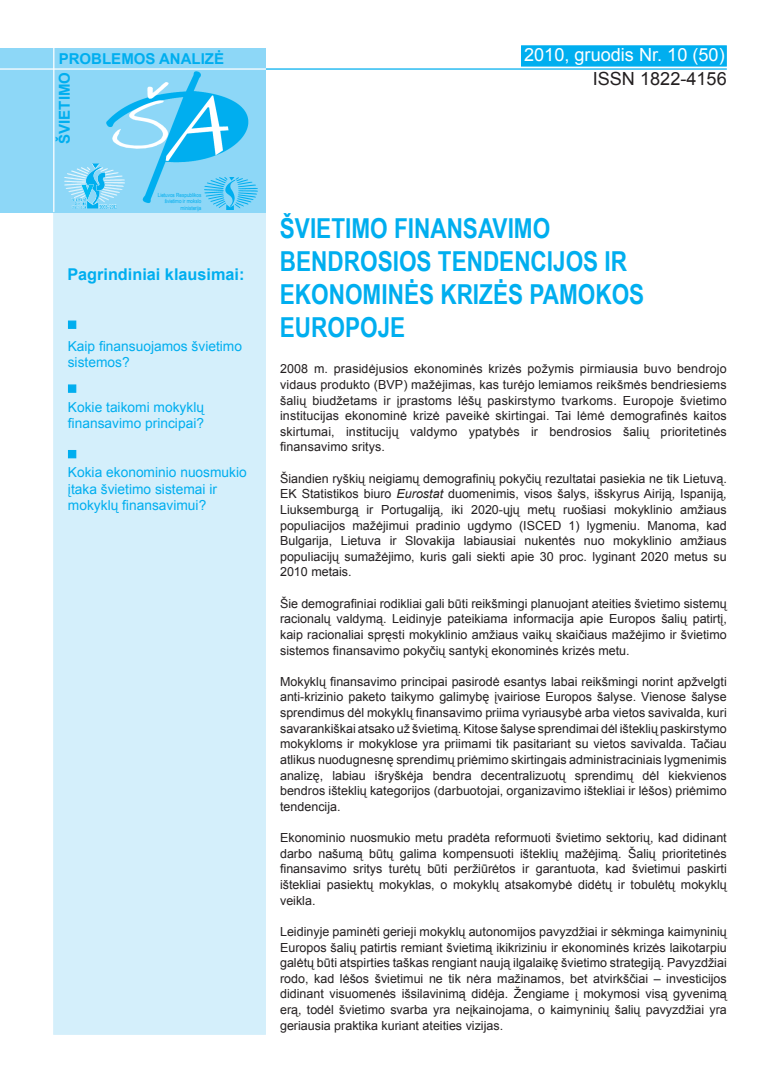
<style>
.page{position:relative;width:780px;height:1088px;background:#fff}
.page>*{position:absolute;margin:0;border:0;box-sizing:border-box;transform-origin:0 0}
.Įprastasis{font:700 27.5px/33px "Arial Narrow";color:#00aeef}
.t1{font:18.12px "Arial";color:#fff}
.t2{font:18.12px "Arial";color:#231f20}
.t3{font:700 16.25px "Arial";color:#00aeef}
.t4{font:700 15px "Arial";color:#00aeef}
.Įprastasis-2{font:13.75px/16.5px "Arial";color:#00aeef}
.Įprastasis-3{font:12.5px/15.6px "Arial";color:#231f20;text-align:justify}
.Įprastasis__tinklapi{font:12.5px/15.6px "Arial";letter-spacing:.01em;color:#231f20;text-align:justify}
.t5{font:5.62px "Arial Narrow";color:#00aeef}
.s1{font-style:italic}
</style>
<div class="page">
<div style="left:53px;top:198px;width:213px;height:837px;background:#d4effb"></div>
<hr style="left:249px;top:68px;width:477px;height:2px;background:#00aeef">
<div style="left:521px;top:45px;width:205px;height:22px;background:#00aeef;border:1px solid #00aeef"></div>
<img style="left:18px;top:49px;width:247px;height:164px">
<hr style="left:0;top:68px;width:266px;height:2px;background:#fff">
<hr style="left:53px;top:21px;width:1px;height:191px;background:#fff">
<svg style="left:92px;top:164px;width:8px;height:5px"></svg>
<img style="left:204px;top:178px;width:54px;height:31px">
<div style="left:68px;top:384px;width:8px;height:9px;background:#00aeef;border:1px solid #00aeef"></div>
<div style="left:68px;top:450px;width:8px;height:8px;background:#00aeef"></div>
<div style="left:68px;top:320px;width:8px;height:9px;background:#00aeef;border:1px solid #00aeef"></div>
<p class="t4" style="left:59px;top:49px;width:167px">PROBLEMOS ANALIZĖ</p>
<p class="t4" style="left:55px;top:144px;width:73px;rotate:-90deg">ŠVIETIMO</p>
<p class="t5" style="left:158px;top:190px;width:45px">Lietuvos Respublikos</p>
<p class="t5" style="left:165px;top:197px;width:38px">švietimo ir mokslo</p>
<p class="t5" style="left:181px;top:204px;width:22px">ministerija</p>
<p class="t3" style="left:67px;top:264px;width:179px">Pagrindiniai klausimai:</p>
<p class="Įprastasis-2" style="left:68px;top:338px;width:176px">Kaip finansuojamos švietimo sistemos?</p>
<p class="Įprastasis-2" style="left:68px;top:399px;width:138px">Kokie taikomi mokyklų finansavimo principai?</p>
<p class="Įprastasis-2" style="left:68px;top:464px;width:180px">Kokia ekonominio nuosmukio įtaka švietimo sistemai ir mokyklų finansavimui?</p>
<p class="t1" style="left:524px;top:43px;width:202px">2010, gruodis Nr. 10 (50)</p>
<p class="t2" style="left:592px;top:67px;width:135px">ISSN 1822-4156</p>
<p class="Įprastasis" style="left:280px;top:211px;width:272px">ŠVIETIMO FINANSAVIMO</p>
<p class="Įprastasis" style="left:280px;top:244px;width:366px">BENDROSIOS TENDENCIJOS IR<br>EKONOMINĖS KRIZĖS PAMOKOS<br>EUROPOJE</p>
<p class="Įprastasis__tinklapi" style="left:280px;top:361px;width:448px">2008 m. prasidėjusios ekonominės krizės požymis pirmiausia buvo bendrojo vidaus produkto (BVP) mažėjimas, kas turėjo lemiamos reikšmės bendriesiems šalių biudžetams ir įprastoms lėšų paskirstymo tvarkoms. Europoje švietimo institucijas ekonominė krizė paveikė skirtingai. Tai lėmė demografinės kaitos skirtumai, institucijų valdymo ypatybės ir bendrosios šalių prioritetinės finansavimo sritys.</p>
<p class="Įprastasis-3" style="left:280px;top:471px;width:448px">Šiandien ryškių neigiamų demografinių pokyčių rezultatai pasiekia ne tik Lietuvą.<br>EK Statistikos biuro <span class="s1">Eurostat</span> duomenimis, visos šalys, išskyrus Airiją, Ispaniją, Liuksemburgą ir Portugaliją, iki 2020-ųjų metų ruošiasi mokyklinio amžiaus populiacijos mažėjimui pradinio ugdymo (ISCED 1) lygmeniu. Manoma, kad Bulgarija, Lietuva ir Slovakija labiausiai nukentės nuo mokyklinio amžiaus populiacijų sumažėjimo, kuris gali siekti apie 30 proc. lyginant 2020 metus su 2010 metais.</p>
<p class="Įprastasis-3" style="left:280px;top:596px;width:448px">Šie demografiniai rodikliai gali būti reikšmingi planuojant ateities švietimo sistemų racionalų valdymą. Leidinyje pateikiama informacija apie Europos šalių patirtį, kaip racionaliai spręsti mokyklinio amžiaus vaikų skaičiaus mažėjimo ir švietimo sistemos finansavimo pokyčių santykį ekonominės krizės metu.</p>
<p class="Įprastasis-3" style="left:280px;top:674px;width:448px">Mokyklų finansavimo principai pasirodė esantys labai reikšmingi norint apžvelgti anti-krizinio paketo taikymo galimybę įvairiose Europos šalyse. Vienose šalyse sprendimus dėl mokyklų finansavimo priima vyriausybė arba vietos savivalda, kuri savarankiškai atsako už švietimą. Kitose šalyse sprendimai dėl išteklių paskirstymo mokykloms ir mokyklose yra priimami tik pasitariant su vietos savivalda. Tačiau atlikus nuodugnesnę sprendimų priėmimo skirtingais administraciniais lygmenimis analizę, labiau išryškėja bendra decentralizuotų sprendimų dėl kiekvienos bendros išteklių kategorijos (darbuotojai, organizavimo ištekliai ir lėšos) priėmimo tendencija.</p>
<p class="Įprastasis-3" style="left:280px;top:830px;width:448px">Ekonominio nuosmukio metu pradėta reformuoti švietimo sektorių, kad didinant darbo našumą būtų galima kompensuoti išteklių mažėjimą. Šalių prioritetinės finansavimo sritys turėtų būti peržiūrėtos ir garantuota, kad švietimui paskirti ištekliai pasiektų mokyklas, o mokyklų atsakomybė didėtų ir tobulėtų mokyklų veikla.</p>
<p class="Įprastasis-3" style="left:280px;top:924px;width:448px">Leidinyje paminėti gerieji mokyklų autonomijos pavyzdžiai ir sėkminga kaimyninių Europos šalių patirtis remiant švietimą ikikriziniu ir ekonominės krizės laikotarpiu galėtų būti atspirties taškas rengiant naują ilgalaikę švietimo strategiją. Pavyzdžiai rodo, kad lėšos švietimui ne tik nėra mažinamos, bet atvirkščiai – investicijos didinant visuomenės išsilavinimą didėja. Žengiame į mokymosi visą gyvenimą erą, todėl švietimo svarba yra neįkainojama, o kaimyninių šalių pavyzdžiai yra geriausia praktika kuriant ateities vizijas.</p>
</div>
